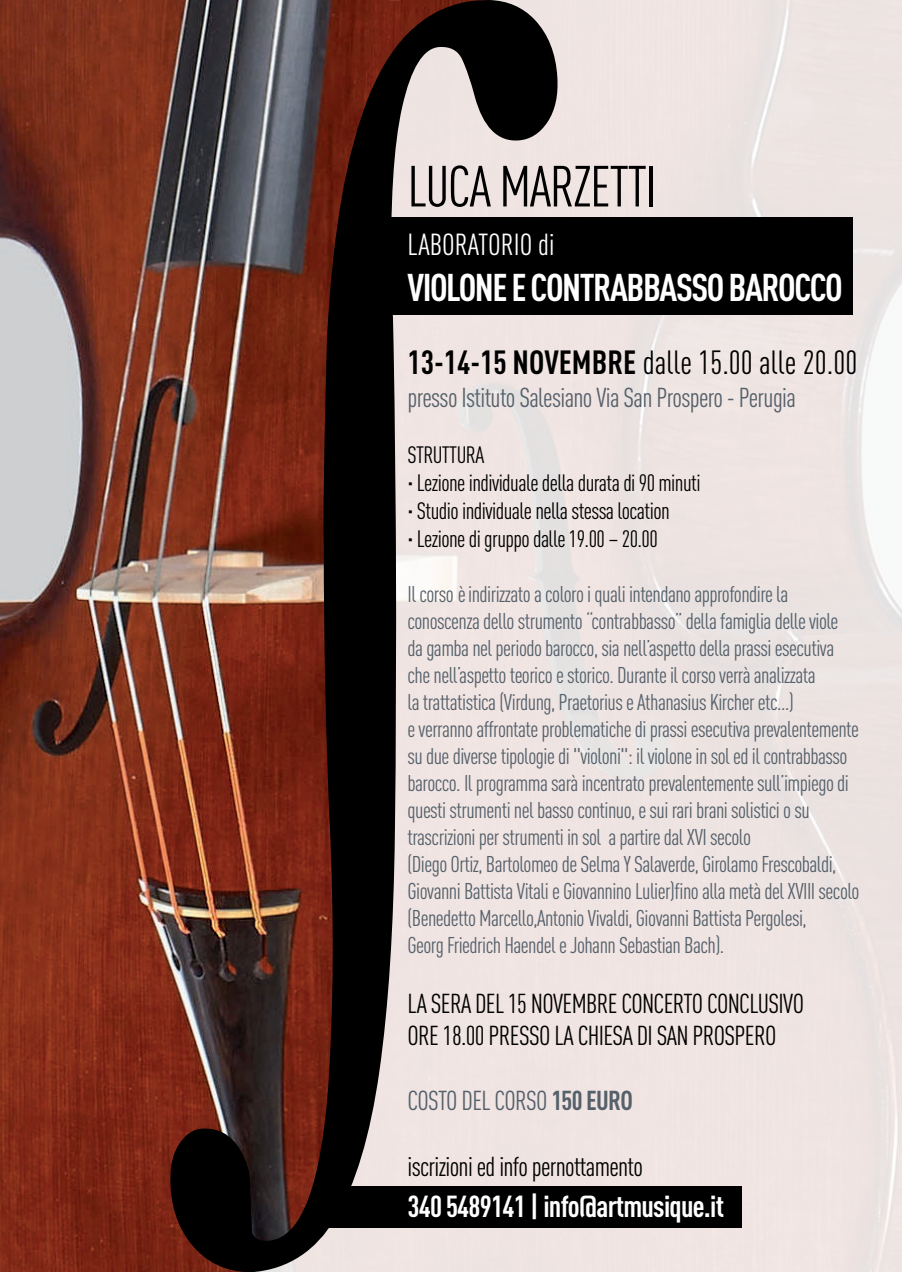
<style>
.page{position:relative;width:902px;height:1272px;background:#fff}
.page>*{position:absolute;margin:0;border:0;box-sizing:border-box;transform-origin:0 0}
.t1{font:57px "DIN Cond";letter-spacing:-.025em;color:#000}
.t2{font:700 38.1px "DIN Cond";letter-spacing:-.04em;color:#fff}
.t3{font:33px "DIN Cond";color:#000}
.t4{font:700 30px "DIN Cond";letter-spacing:-.025em;color:#fff}
.t5{font:30px "DIN Cond";color:#fff}
.t6{font:27px/32.4px "DIN Cond";letter-spacing:-.025em;color:#000}
.t7{font:27px "DIN Cond";letter-spacing:-.025em;color:#55606a}
.t8{font:23.4px/28px "DIN Cond";letter-spacing:-.025em;color:#000}
.t9{font:22.5px/27px "DIN Cond";letter-spacing:-.025em;color:#55606a}
.s1{font-weight:700}
</style>
<div class="page">
<img style="left:0;top:0;width:169px;height:1271px">
<div style="left:558px;top:0;width:343px;height:1271px;background:#eee4e2"></div>
<div style="left:314px;top:1185px;width:427px;height:42px;background:#000"></div>
<svg style="left:169px;top:0;width:389px;height:1271px;background:#866d67"></svg>
<svg style="left:387px;top:1px;width:14px;height:1px"></svg>
<div style="left:387px;top:217px;width:466px;height:98px;background:#000"></div>
<h1 class="t1" style="left:407px;top:153px;width:251px">LUCA MARZETTI</h1>
<h3 class="t5" style="left:407px;top:227px;width:148px">LABORATORIO di</h3>
<h2 class="t2" style="left:407px;top:264px;width:436px">VIOLONE E CONTRABBASSO BAROCCO</h2>
<h3 class="t3" style="left:407px;top:343px;width:451px"><span class="s1">13-14-15 NOVEMBRE</span> dalle 15.00 alle 20.00</h3>
<p class="t7" style="left:407px;top:381px;width:390px">presso Istituto Salesiano Via San Prospero - Perugia</p>
<p class="t8" style="left:407px;top:440px;width:294px">STRUTTURA<br>· Lezione individuale della durata di 90 minuti · Studio individuale nella stessa location<br>· Lezione di gruppo dalle 19.00 – 20.00</p>
<p class="t9" style="left:407px;top:580px;width:453px">Il corso è indirizzato a coloro i quali intendano approfondire la conoscenza dello strumento “contrabbasso” della famiglia delle viole da gamba nel periodo barocco, sia nell’aspetto della prassi esecutiva che nell’aspetto teorico e storico. Durante il corso verrà analizzata<br>la trattatistica (Virdung, Praetorius e Athanasius Kircher etc…)<br>e verranno affrontate problematiche di prassi esecutiva prevalentemente su due diverse tipologie di "violoni": il violone in sol ed il contrabbasso barocco. Il programma sarà incentrato prevalentemente sull’impiego di questi strumenti nel basso continuo, e sui rari brani solistici o su trascrizioni per strumenti in sol a partire dal XVI secolo<br>(Diego Ortiz, Bartolomeo de Selma Y Salaverde, Girolamo Frescobaldi, Giovanni Battista Vitali e Giovannino Lulier)fino alla metà del XVIII secolo (Benedetto Marcello,Antonio Vivaldi, Giovanni Battista Pergolesi,<br>Georg Friedrich Haendel e Johann Sebastian Bach).</p>
<p class="t6" style="left:407px;top:986px;width:398px">LA SERA DEL 15 NOVEMBRE CONCERTO CONCLUSIVO<br>ORE 18.00 PRESSO LA CHIESA DI SAN PROSPERO</p>
<p class="t7" style="left:407px;top:1084px;width:227px">COSTO DEL CORSO <span class="s1">150 EURO</span></p>
<p class="t6" style="left:407px;top:1149px;width:237px">iscrizioni ed info pernottamento</p>
<h3 class="t4" style="left:407px;top:1188px;width:318px">340 5489141 | info@artmusique.it</h3>
</div>
